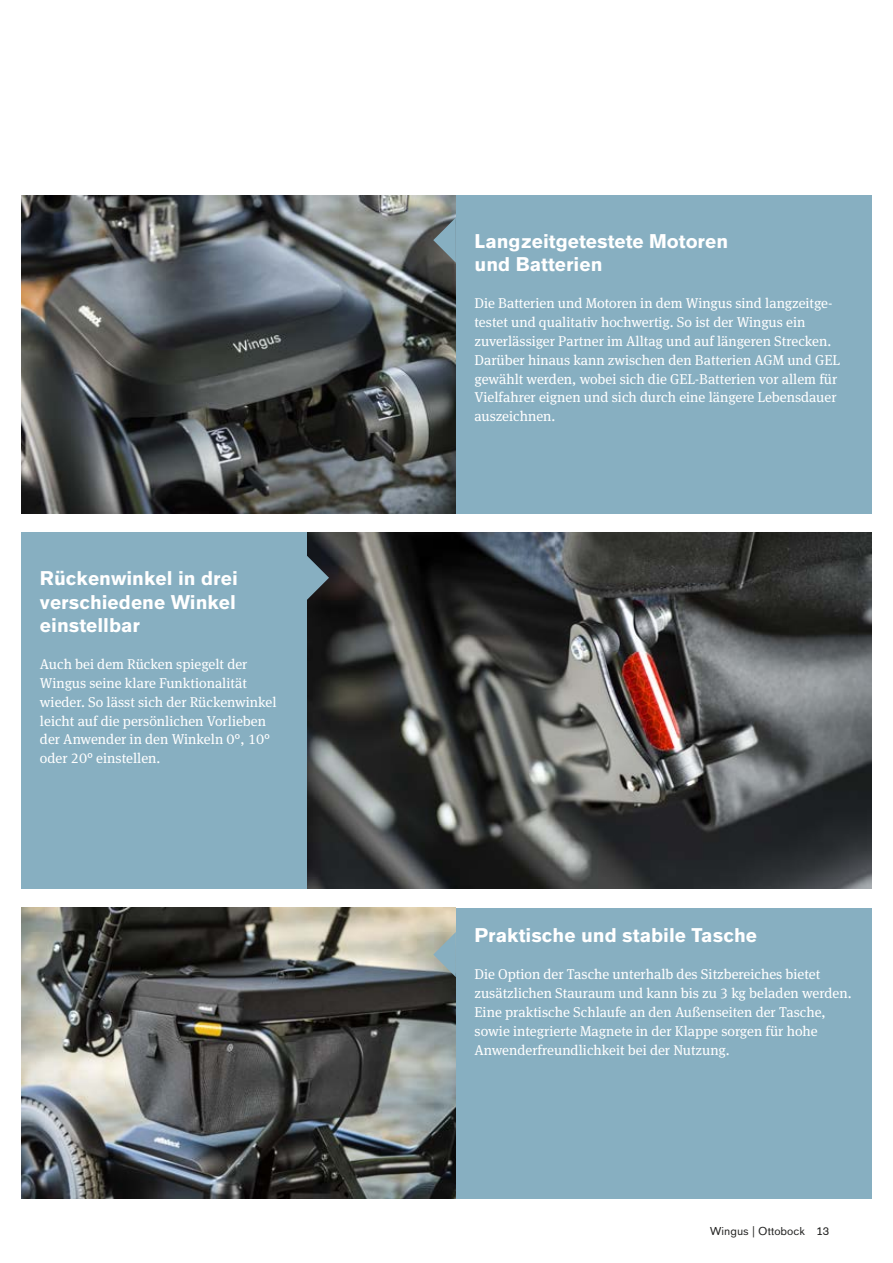
<style>
.page{position:relative;width:893px;height:1263px;background:#fff}
.page>*{position:absolute;margin:0;border:0;box-sizing:border-box;transform-origin:0 0}
.t1{font:700 19.5px/23.2px "OBO Sans";color:#fff}
.t2{font:14.25px/18.8px "OBO Serif";color:#fff}
.t3{font:11.25px "OBO Sans";letter-spacing:.005em;color:#222221}
</style>
<div class="page">
<img style="left:21px;top:195px;width:435px;height:319px">
<img style="left:306px;top:533px;width:566px;height:356px">
<img style="left:21px;top:908px;width:435px;height:290px">
<div style="left:456px;top:195px;width:416px;height:319px;background:#87afc1"></div>
<div style="left:21px;top:533px;width:285px;height:356px;background:#87afc1"></div>
<svg style="left:306px;top:555px;width:23px;height:45px"></svg>
<div style="left:456px;top:908px;width:416px;height:290px;background:#87afc1"></div>
<svg style="left:433px;top:218px;width:23px;height:45px"></svg>
<svg style="left:433px;top:932px;width:23px;height:45px"></svg>
<h1 class="t1" style="left:40px;top:567px;width:199px;text-align:justify">Rückenwinkel in drei verschiedene Winkel einstellbar</h1>
<p class="t2" style="left:40px;top:655px;width:238px">Auch bei dem Rücken spiegelt der Wingus seine klare Funktionalität wieder. So lässt sich der Rückenwinkel leicht auf die persönlichen Vorlieben der Anwender in den Winkeln 0°, 10° oder 20° einstellen.</p>
<h1 class="t1" style="left:475px;top:229px;width:255px">Langzeitgetestete Motoren und Batterien</h1>
<p class="t2" style="left:475px;top:294px;width:367px">Die Batterien und Motoren in dem Wingus sind langzeitge&shy;testet und qualitativ hochwertig. So ist der Wingus ein zuverlässiger Partner im Alltag und auf längeren Strecken.<br>Darüber hinaus kann zwischen den Batterien AGM und GEL gewählt werden, wobei sich die GEL-Batterien vor allem für Vielfahrer eignen und sich durch eine längere Lebensdauer auszeichnen.</p>
<h1 class="t1" style="left:475px;top:924px;width:284px">Praktische und stabile Tasche</h1>
<p class="t2" style="left:475px;top:965px;width:378px">Die Option der Tasche unterhalb des Sitzbereiches bietet zusätzlichen Stauraum und kann bis zu 3 kg beladen werden.<br>Eine praktische Schlaufe an den Außenseiten der Tasche, sowie integrierte Magnete in der Klappe sorgen für hohe Anwenderfreundlichkeit bei der Nutzung.</p>
<p class="t3" style="left:710px;top:1224px;width:121px">Wingus | Ottobock 13</p>
</div>
